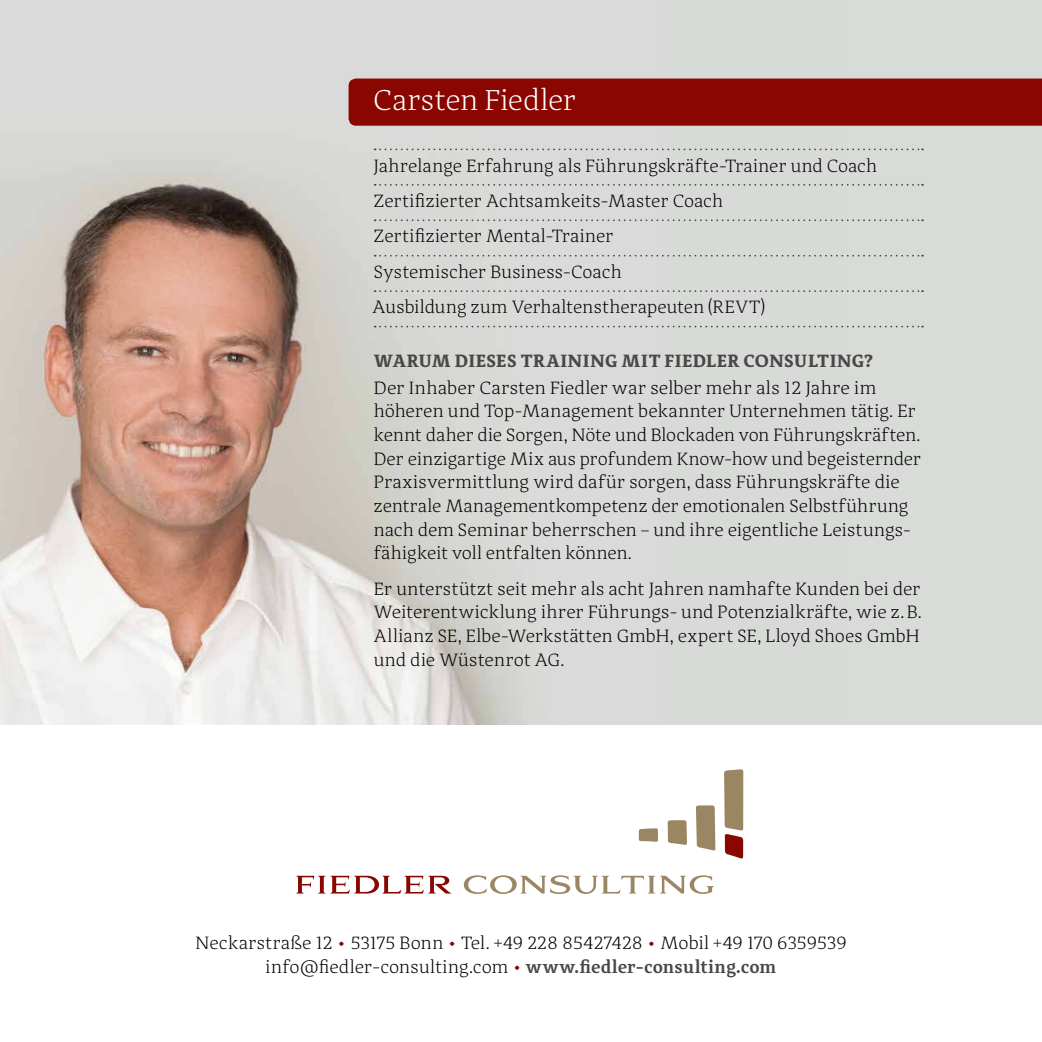
<style>
.page{position:relative;width:1042px;height:1042px;background:#fff}
.page>*{position:absolute;margin:0;border:0;box-sizing:border-box;transform-origin:0 0}
.t1{font:300 29.75px "Adagio Serif";color:#fff}
.t2{font:300 18.38px/23.6px "Adagio Serif";letter-spacing:.005em;color:#000}
.t3{font:700 18.38px "Adagio Serif";letter-spacing:.015em;color:#484847}
.s1{font-weight:600;color:#890700}
.s2{font-weight:600;color:#484847}
</style>
<div class="page">
<div style="left:0;top:0;width:1042px;height:725px;background:#d8dbd8"></div>
<img style="left:0;top:78px;width:846px;height:647px">
<svg style="left:639px;top:828px;width:19px;height:14px"></svg>
<svg style="left:667px;top:820px;width:20px;height:25px"></svg>
<svg style="left:696px;top:805px;width:19px;height:46px"></svg>
<svg style="left:724px;top:769px;width:19px;height:90px;background:#a57b64"></svg>
<svg style="left:296px;top:875px;width:155px;height:18px"></svg>
<svg style="left:464px;top:875px;width:250px;height:19px"></svg>
<div style="left:348px;top:79px;width:694px;height:47px;background:#890700"></div>
<svg style="left:375px;top:148px;width:548px;height:2px"></svg>
<svg style="left:375px;top:184px;width:548px;height:2px"></svg>
<svg style="left:375px;top:219px;width:548px;height:2px"></svg>
<svg style="left:375px;top:255px;width:548px;height:2px"></svg>
<svg style="left:375px;top:290px;width:548px;height:2px"></svg>
<svg style="left:375px;top:326px;width:548px;height:1px"></svg>
<h1 class="t1" style="left:373px;top:82px;width:204px">Carsten Fiedler</h1>
<p class="t2" style="left:372px;top:148px;width:506px;line-height:35.4px">Jahrelange Erfahrung als Führungskräfte-Trainer und Coach Zertifizierter Achtsamkeits-Master Coach<br>Zertifizierter Mental-Trainer<br>Systemischer Business-Coach<br>Ausbildung zum Verhaltenstherapeuten (REVT)</p>
<p class="t3" style="left:374px;top:348px;width:501px">WARUM DIESES TRAINING MIT FIEDLER CONSULTING?</p>
<p class="t2" style="left:374px;top:376px;width:549px">Der Inhaber Carsten Fiedler war selber mehr als 12 Jahre im höheren und Top-Management bekannter Unternehmen tätig. Er kennt daher die Sorgen, Nöte und Blockaden von Führungskräften.<br>Der einzigartige Mix aus profundem Know-how und begeisternder Praxisvermittlung wird dafür sorgen, dass Führungskräfte die zentrale Managementkompetenz der emotionalen Selbstführung nach dem Seminar beherrschen – und ihre eigentliche Leistungs&shy;fähigkeit voll entfalten können.</p>
<p class="t2" style="left:374px;top:577px;width:550px">Er unterstützt seit mehr als acht Jahren namhafte Kunden bei der Weiterentwicklung ihrer Führungs- und Potenzialkräfte, wie z.B.<br>Allianz SE, Elbe-Werkstätten GmbH, expert SE, Lloyd Shoes GmbH und die Wüstenrot AG.</p>
<p class="t2" style="left:195px;top:931px;width:653px;text-align:center">Neckarstraße 12 <span class="s1">•</span> 53175 Bonn <span class="s1">•</span> Tel. +49 228 85427428 <span class="s1">•</span> Mobil +49 170 6359539 info@fiedler-consulting.com <span class="s1">•</span> <span class="s2">www.fiedler-consulting.com</span></p>
</div>
